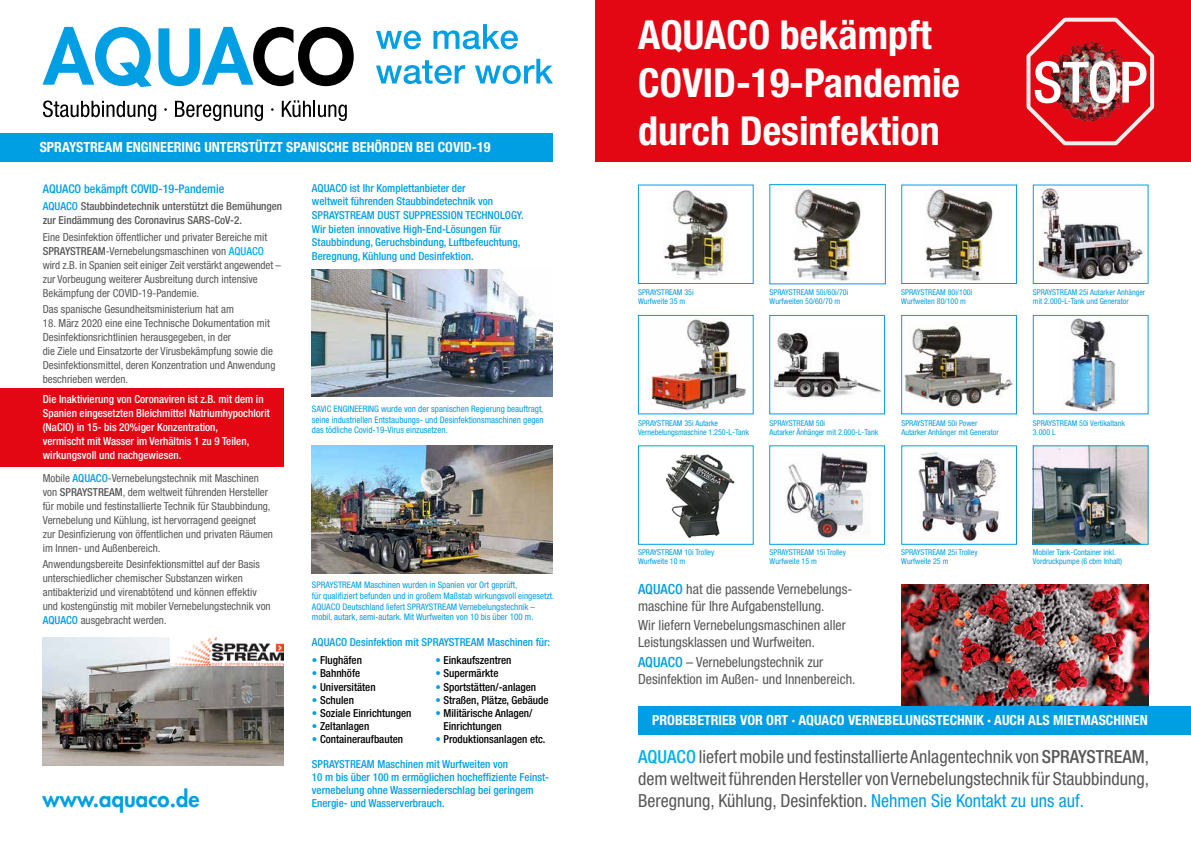
<style>
.page{position:relative;width:1191px;height:842px;background:#fff}
.page>*{position:absolute;margin:0;border:0;box-sizing:border-box;transform-origin:0 0}
.t1{font:700 condensed 40px/48px "Helvetica Neue LT Std";color:#fff}
.t2{font:800 22px "Futura Std";color:#009fe3}
.t3{font:condensed 18px/21.6px "Helvetica Neue LT Std";color:#575756;text-align:justify}
.t4{font:condensed 14px/16.8px "Helvetica Neue LT Std";color:#575756}
.t5{font:700 condensed 14px "Helvetica Neue LT Std";color:#fff}
.t6{font:500 condensed 12px "Helvetica Neue LT Std";color:#009fe3}
.t7{font:condensed 11px/14px "Helvetica Neue LT Std";color:#575756}
.t8{font:500 condensed 11px/13.2px "Helvetica Neue LT Std";color:#009fe3}
.t9{font:500 condensed 11px/13.2px "Helvetica Neue LT Std";color:#000}
.t10{font:500 condensed 11px/14px "Helvetica Neue LT Std";color:#fff}
.t11{font:500 condensed 11px/14px "Helvetica Neue LT Std";color:#575756}
.t12{font:condensed 9px/10.8px "Helvetica Neue LT Std";color:#009fe3;text-align:justify}
.t13{font:condensed 8px/9.6px "Helvetica Neue LT Std";color:#009fe3}
.s1{color:#009fe3}
.s2{font-weight:500}
.s3{font-weight:500;color:#00b1eb}
.s4{font-weight:500;color:#009fe3}
</style>
<div class="page">
<img style="left:663px;top:190px;width:65px;height:90px">
<div style="left:638px;top:185px;width:115px;height:99px;border:1px solid #009fe3"></div>
<img style="left:645px;top:318px;width:101px;height:93px">
<div style="left:638px;top:315px;width:115px;height:99px;border:1px solid #009fe3"></div>
<img style="left:666px;top:454px;width:69px;height:84px">
<div style="left:638px;top:445px;width:115px;height:100px;border:1px solid #009fe3"></div>
<img style="left:793px;top:189px;width:68px;height:91px">
<img style="left:773px;top:332px;width:108px;height:67px">
<div style="left:769px;top:315px;width:116px;height:99px;border:1px solid #009fe3"></div>
<img style="left:786px;top:453px;width:82px;height:86px">
<div style="left:769px;top:445px;width:116px;height:100px;border:1px solid #009fe3"></div>
<img style="left:925px;top:189px;width:68px;height:91px">
<div style="left:901px;top:185px;width:116px;height:99px;border:1px solid #009fe3"></div>
<img style="left:904px;top:324px;width:109px;height:83px">
<div style="left:901px;top:315px;width:115px;height:99px;border:1px solid #009fe3"></div>
<img style="left:918px;top:451px;width:81px;height:91px">
<div style="left:901px;top:445px;width:116px;height:100px;border:1px solid #009fe3"></div>
<img style="left:1036px;top:188px;width:108px;height:92px">
<div style="left:1033px;top:185px;width:115px;height:99px;border:1px solid #009fe3"></div>
<img style="left:1065px;top:317px;width:51px;height:95px">
<div style="left:1033px;top:315px;width:115px;height:99px;border:1px solid #009fe3"></div>
<img style="left:1035px;top:447px;width:111px;height:96px">
<div style="left:1033px;top:445px;width:115px;height:100px;border:1px solid #009fe3"></div>
<div style="left:638px;top:706px;width:553px;height:28px;background:#009fe3"></div>
<div style="left:0;top:133px;width:553px;height:29px;background:#009fe3"></div>
<div style="left:595px;top:0;width:596px;height:162px;background:#e30613"></div>
<img style="left:901px;top:584px;width:247px;height:122px">
<img style="left:1026px;top:17px;width:129px;height:129px">
<div style="left:0;top:389px;width:284px;height:78px;background:#e30613"></div>
<img style="left:43px;top:638px;width:240px;height:127px">
<img style="left:312px;top:445px;width:241px;height:128px">
<img style="left:312px;top:269px;width:241px;height:128px">
<svg style="left:43px;top:27px;width:109px;height:60px"></svg>
<svg style="left:158px;top:27px;width:196px;height:59px"></svg>
<svg style="left:376px;top:30px;width:45px;height:19px"></svg>
<svg style="left:433px;top:24px;width:85px;height:25px"></svg>
<svg style="left:376px;top:60px;width:89px;height:24px"></svg>
<svg style="left:475px;top:59px;width:78px;height:25px"></svg>
<svg style="left:43px;top:100px;width:113px;height:21px"></svg>
<svg style="left:175px;top:101px;width:88px;height:20px"></svg>
<svg style="left:282px;top:100px;width:65px;height:21px"></svg>
<img style="left:170px;top:638px;width:114px;height:28px">
<p class="t5" style="left:40px;top:139px;width:452px">SPRAYSTREAM ENGINEERING UNTERSTÜTZT SPANISCHE BEHÖRDEN BEI COVID-19</p>
<p class="t6" style="left:43px;top:181px;width:183px">AQUACO bekämpft COVID-19-Pandemie</p>
<p class="t11" style="left:43px;top:199px;width:241px"><span class="s1">AQUACO</span> Staubbindetechnik unterstützt die Bemühungen zur Eindämmung des Coronavirus SARS-CoV-2.</p>
<p class="t7" style="left:43px;top:230px;width:240px">Eine Desinfektion öffentlicher und privater Bereiche mit <span class="s2">SPRAYSTREAM</span>-Vernebelungsmaschinen von <span class="s3">AQUACO </span>wird z.B. in Spanien seit einiger Zeit verstärkt angewendet – zur Vorbeugung weiterer Ausbreitung durch intensive Bekämpfung der COVID-19-Pandemie.</p>
<p class="t7" style="left:43px;top:302px;width:193px">Das spanische Gesundheitsministerium hat am</p>
<p class="t7" style="left:43px;top:316px;width:234px">18. März 2020 eine eine Technische Dokumentation mit Desinfektionsrichtlinien herausgegeben, in der<br>die Ziele und Einsatzorte der Virusbekämpfung sowie die Desinfektionsmittel, deren Konzentration und Anwendung beschrieben werden.</p>
<p class="t10" style="left:43px;top:392px;width:229px">Die Inaktivierung von Coronaviren ist z.B. mit dem in Spanien eingesetzten Bleichmittel Natriumhypochlorit (NaClO) in 15- bis 20%iger Konzentration,<br>vermischt mit Wasser im Verhältnis 1 zu 9 Teilen, wirkungsvoll und nachgewiesen.</p>
<p class="t7" style="left:43px;top:471px;width:232px">Mobile <span class="s4">AQUACO</span>-Vernebelungstechnik mit Maschinen von <span class="s2">SPRAYSTREAM</span>, dem weltweit führenden Hersteller für mobile und festinstallierte Technik für Staubbindung, Vernebelung und Kühlung, ist hervorragend geeignet<br>zur Desinfizierung von öffentlichen und privaten Räumen im Innen- und Außenbereich.</p>
<p class="t7" style="left:43px;top:557px;width:229px">Anwendungsbereite Desinfektionsmittel auf der Basis unterschiedlicher chemischer Substanzen wirken antibakterizid und virenabtötend und können effektiv und kostengünstig mit mobiler Vernebelungstechnik von <span class="s4">AQUACO</span> ausgebracht werden.</p>
<h2 class="t2" style="left:43px;top:784px;width:158px">www.aquaco.de</h2>
<p class="t8" style="left:312px;top:182px;width:213px">AQUACO ist Ihr Komplettanbieter der<br>weltweit führenden Staubbindetechnik von<br>SPRAYSTREAM DUST SUPPRESSION TECHNOLOGY.</p>
<p class="t8" style="left:312px;top:223px;width:210px">Wir bieten innovative High-End-Lösungen für<br>Staubbindung, Geruchsbindung, Luftbefeuchtung,<br>Beregnung, Kühlung und Desinfektion.</p>
<p class="t12" style="left:312px;top:403px;width:233px">SAVIC ENGINEERING wurde von der spanischen Regierung beauftragt, seine industriellen Entstaubungs- und Desinfektionsmaschinen gegen das tödliche Covid-19-Virus einzusetzen.</p>
<p class="t12" style="left:312px;top:579px;width:244px;text-align:left">SPRAYSTREAM Maschinen wurden in Spanien vor Ort geprüft,<br>für qualifiziert befunden und in großem Maßstab wirkungsvoll eingesetzt.<br>AQUACO Deutschland liefert SPRAYSTREAM Vernebelungstechnik – mobil, autark, semi-autark. Mit Wurfweiten von 10 bis über 100 m.</p>
<p class="t8" style="left:312px;top:635px;width:240px">AQUACO Desinfektion mit SPRAYSTREAM Maschinen für:</p>
<p class="t9" style="left:312px;top:653px;width:52px"><span class="s1">•</span> Flughäfen</p>
<p class="t9" style="left:312px;top:667px;width:50px"><span class="s1">•</span> Bahnhöfe</p>
<p class="t9" style="left:312px;top:680px;width:65px"><span class="s1">•</span> Universitäten</p>
<p class="t9" style="left:312px;top:693px;width:44px"><span class="s1">•</span> Schulen</p>
<p class="t9" style="left:312px;top:706px;width:101px"><span class="s1">•</span> Soziale Einrichtungen</p>
<p class="t9" style="left:312px;top:719px;width:59px"><span class="s1">•</span> Zeltanlagen</p>
<p class="t9" style="left:312px;top:733px;width:93px"><span class="s1">•</span> Containeraufbauten</p>
<p class="t9" style="left:435px;top:653px;width:78px"><span class="s1">•</span> Einkaufszentren</p>
<p class="t9" style="left:435px;top:667px;width:65px"><span class="s1">•</span> Supermärkte</p>
<p class="t9" style="left:435px;top:680px;width:102px"><span class="s1">•</span> Sportstätten/-anlagen</p>
<p class="t9" style="left:435px;top:693px;width:115px"><span class="s1">•</span> Straßen, Plätze, Gebäude</p>
<p class="t9" style="left:443px;top:706px;width:90px;text-indent:-8px"><span class="s1">•</span> Militärische Anlagen/<br>Einrichtungen</p>
<p class="t9" style="left:435px;top:733px;width:111px"><span class="s1">•</span> Produktionsanlagen etc.</p>
<p class="t8" style="left:312px;top:757px;width:238px">SPRAYSTREAM Maschinen mit Wurfweiten von<br>10 m bis über 100 m ermöglichen hocheffiziente Feinst&shy;vernebelung ohne Wasserniederschlag bei geringem Energie- und Wasserverbrauch.</p>
<h1 class="t1" style="left:638px;top:10px;width:323px">AQUACO bekämpft<br>COVID-19-Pandemie durch Desinfektion</h1>
<p class="t13" style="left:638px;top:287px;width:57px">SPRAYSTREAM 35i<br>Wurfweite 35 m</p>
<p class="t13" style="left:769px;top:287px;width:80px">SPRAYSTREAM 50i/60i/70i<br>Wurfweiten 50/60/70 m</p>
<p class="t13" style="left:901px;top:287px;width:73px">SPRAYSTREAM 80i/100i<br>Wurfweiten 80/100 m</p>
<p class="t13" style="left:1033px;top:287px;width:114px">SPRAYSTREAM 25i Autarker Anhänger mit 2.000-L-Tank und Generator</p>
<p class="t13" style="left:638px;top:418px;width:112px">SPRAYSTREAM 35i Autarke<br>Vernebelungsmaschine 1.250-L-Tank</p>
<p class="t13" style="left:769px;top:418px;width:110px">SPRAYSTREAM 50i<br>Autarker Änhänger mit 2.000-L-Tank</p>
<p class="t13" style="left:901px;top:418px;width:99px">SPRAYSTREAM 50i Power<br>Autarker Anhänger mit Generator</p>
<p class="t13" style="left:1033px;top:418px;width:94px">SPRAYSTREAM 50i Vertikaltank<br>3.000 L</p>
<p class="t13" style="left:638px;top:547px;width:78px">SPRAYSTREAM 10i Trolley<br>Wurfweite 10 m</p>
<p class="t13" style="left:769px;top:547px;width:78px">SPRAYSTREAM 15i Trolley<br>Wurfweite 15 m</p>
<p class="t13" style="left:901px;top:547px;width:78px">SPRAYSTREAM 25i Trolley<br>Wurfweite 25 m</p>
<p class="t13" style="left:1033px;top:547px;width:91px">Mobiler Tank-Container inkl.<br>Vordruckpumpe (6 cbm Inhalt)</p>
<p class="t4" style="left:638px;top:581px;width:214px"><span class="s4">AQUACO</span> hat die passende Vernebelungs&shy;maschine für Ihre Aufgabenstellung.</p>
<p class="t4" style="left:638px;top:617px;width:209px">Wir liefern Vernebelungsmaschinen aller<br>Leistungsklassen und Wurfweiten.</p>
<p class="t4" style="left:638px;top:653px;width:219px"><span class="s4">AQUACO</span> – Vernebelungstechnik zur<br>Desinfektion im Außen- und Innenbereich.</p>
<p class="t5" style="left:652px;top:712px;width:497px">PROBEBETRIEB VOR ORT · AQUACO VERNEBELUNGSTECHNIK · AUCH ALS MIETMASCHINEN</p>
<h3 class="t3" style="left:638px;top:746px;width:512px"><span class="s3">AQUACO</span> liefert mobile und festinstallierte Anlagentechnik von <span class="s2">SPRAYSTREAM</span>, dem weltweit führenden Hersteller von Vernebelungstechnik für Staubbindung, Beregnung, Kühlung, Desinfektion. <span class="s1">Nehmen Sie Kontakt zu uns auf.</span></h3>
</div>
